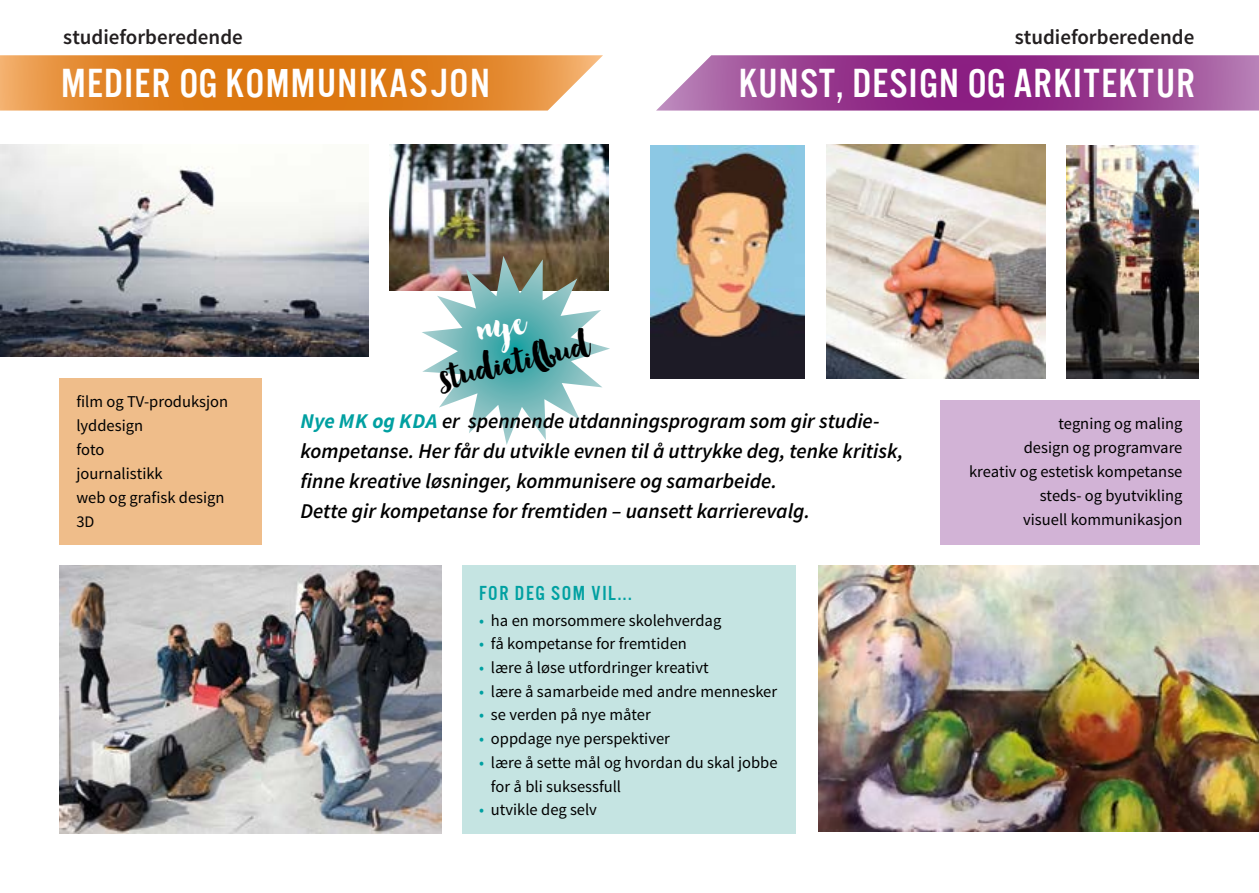
<style>
.page{position:relative;width:1259px;height:893px;background:#fff}
.page>*{position:absolute;margin:0;border:0;box-sizing:border-box;transform-origin:0 0}
.t1{font:42px "U.S.101";letter-spacing:.035em;color:#fff}
.t2{font:37.5px "Bonjour";color:#000}
.t3{font:italic 600 21px/30px "Source Sans Pro";color:#000}
.t4{font:600 21px "Source Sans Pro";color:#231f20}
.t5{font:21px "U.S.101";letter-spacing:.075em;color:#00a0a1}
.t6{font:16.5px/24px "Source Sans Pro";color:#000}
.s1{font-size:16.05px}
.s2{font-weight:700;color:#00a0a1}
.s3{color:#00a0a1}
</style>
<div class="page">
<svg style="left:0;top:55px;width:603px;height:56px;background:#e28b33"></svg>
<svg style="left:656px;top:55px;width:603px;height:56px;background:#9f4b98"></svg>
<img style="left:59px;top:566px;width:382px;height:268px">
<img style="left:826px;top:145px;width:219px;height:233px">
<img style="left:818px;top:566px;width:441px;height:265px">
<img style="left:389px;top:145px;width:219px;height:145px">
<img style="left:651px;top:145px;width:154px;height:233px">
<img style="left:0;top:145px;width:368px;height:212px">
<img style="left:1066px;top:145px;width:132px;height:233px">
<div style="left:59px;top:378px;width:203px;height:166px;background:#efbd8a"></div>
<div style="left:462px;top:566px;width:333px;height:268px;background:#c5e4e2"></div>
<div style="left:939px;top:400px;width:260px;height:144px;background:#d2b3d6"></div>
<svg style="left:421px;top:256px;width:189px;height:189px"></svg>
<p class="t4" style="left:63px;top:24px;width:181px">studieforberedende</p>
<p class="t4" style="left:1015px;top:24px;width:181px">studieforberedende</p>
<h1 class="t1" style="left:61px;top:61px;width:430px">MEDIER OG KOMMUNIKASJON</h1>
<h1 class="t1" style="left:739px;top:61px;width:458px">KUNST, DESIGN OG ARKITEKTUR</h1>
<p class="t6" style="left:76px;top:390px;width:153px">film og TV-produksjon lyddesign<br>foto<br>journalistikk<br>web og grafisk design<br>3<span class="s1">D</span></p>
<h2 class="t2" style="left:436px;top:358px;width:154px;rotate:-13deg">studietilbud</h2>
<p class="t3" style="left:300px;top:406px;width:604px"><span class="s2">Nye MK og KDA</span> er spennende utdanningsprogram som gir studie&shy;kompetanse. Her får du utvikle evnen til å uttrykke deg, tenke kritisk, finne kreative løsninger, kommunisere og samarbeide.<br>Dette gir kompetanse for fremtiden – uansett karrierevalg.</p>
<p class="t5" style="left:479px;top:582px;width:154px">FOR DEG SOM VIL...</p>
<p class="t6" style="left:479px;top:608px;width:244px"><span class="s3">•</span> ha en morsommere skolehverdag</p>
<p class="t6" style="left:479px;top:632px;width:209px"><span class="s3">•</span> få kompetanse for fremtiden</p>
<p class="t6" style="left:479px;top:656px;width:231px"><span class="s3">•</span> lære å løse utfordringer kreativt</p>
<p class="t6" style="left:479px;top:680px;width:300px"><span class="s3">•</span> lære å samarbeide med andre mennesker</p>
<p class="t6" style="left:479px;top:703px;width:173px"><span class="s3">•</span> se verden på nye måter</p>
<p class="t6" style="left:479px;top:727px;width:192px"><span class="s3">•</span> oppdage nye perspektiver</p>
<p class="t6" style="left:491px;top:751px;width:288px;text-indent:-12px"><span class="s3">•</span> lære å sette mål og hvordan du skal jobbe for å bli suksessfull</p>
<p class="t6" style="left:479px;top:798px;width:119px"><span class="s3">•</span> utvikle deg selv</p>
<p class="t6" style="left:969px;top:412px;width:215px;text-align:right">tegning og maling<br>design og programvare<br>kreativ og estetisk kompetanse steds- og byutvikling<br>visuell kommunikasjon</p>
</div>
